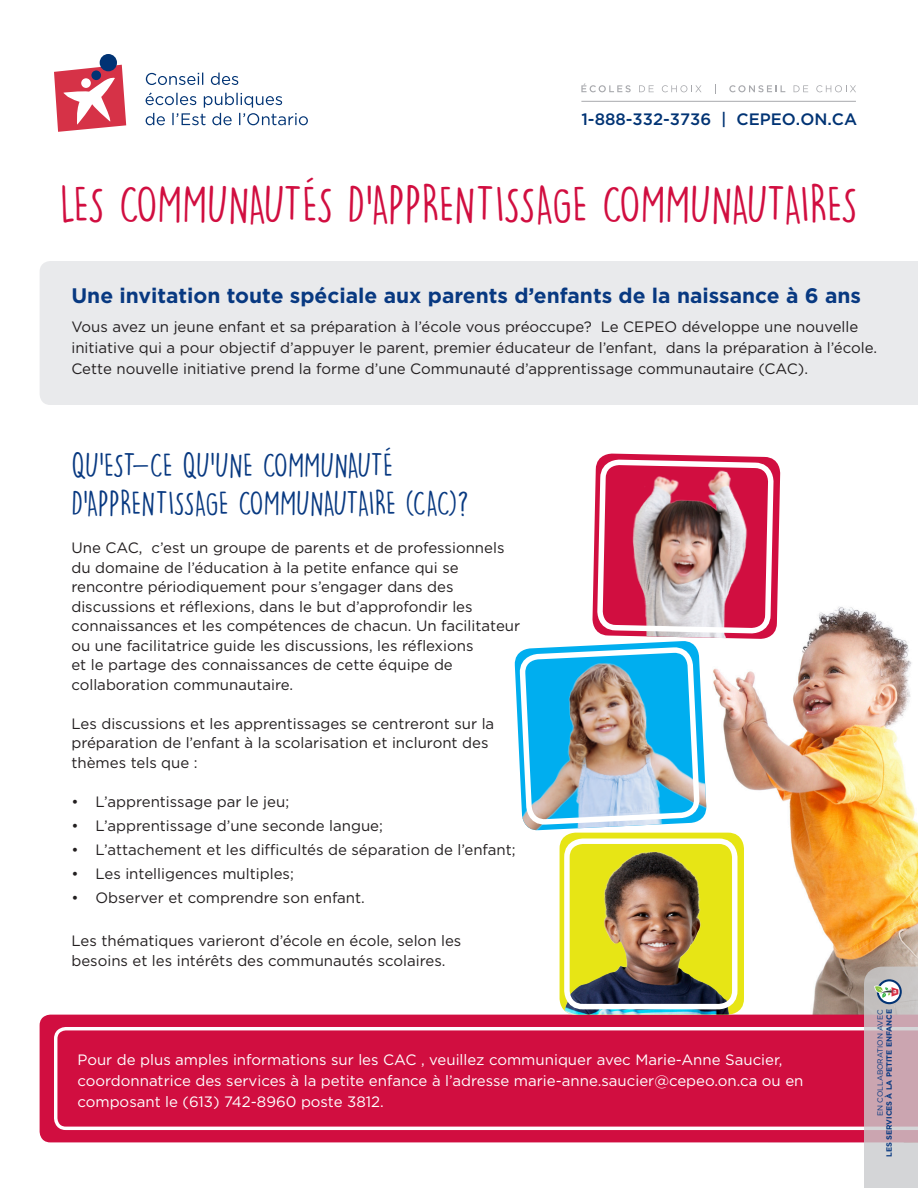
<style>
.page{position:relative;width:918px;height:1188px;background:#fff}
.page>*{position:absolute;margin:0;border:0;box-sizing:border-box;transform-origin:0 0}
.t1{font:48px "DK Lemon Yellow Sun";letter-spacing:-.02em;color:#d10e40}
.t2{font:31.5px/37.8px "DK Lemon Yellow Sun";letter-spacing:-.015em;color:#083981}
.t3{font:700 21px "Gotham";color:#083981}
.t4{font:500 16.5px "Gotham";color:#013374}
.t5{font:15px/19.5px "Gotham";color:#231f20}
.t6{font:15px/21px "Gotham";color:#fff}
.t7{font:700 7.65px/9.1px "Gotham";color:#083981;text-align:right}
.s1{font-weight:400}
</style>
<div class="page">
<img style="left:701px;top:606px;width:217px;height:537px">
<div style="left:40px;top:261px;width:878px;height:144px;background:#e9eaec"></div>
<div style="left:40px;top:1015px;width:824px;height:127px;background:#d10e40"></div>
<svg style="left:54px;top:1027px;width:810px;height:103px;background:#d41f4e"></svg>
<svg style="left:146px;top:93px;width:162px;height:32px"></svg>
<svg style="left:146px;top:73px;width:92px;height:12px"></svg>
<div style="left:100px;top:54px;width:17px;height:17px;background:#013374;border-radius:50%"></div>
<svg style="left:54px;top:65px;width:72px;height:67px"></svg>
<svg style="left:864px;top:967px;width:54px;height:221px;background:#cab5bb"></svg>
<svg style="left:514px;top:639px;width:267px;height:192px"></svg>
<img style="left:776px;top:462px;width:5px;height:177px">
<svg style="left:522px;top:507px;width:73px;height:527px"></svg>
<svg style="left:595px;top:88px;width:181px;height:1024px"></svg>
<hr style="left:581px;top:101px;width:275px;height:1px;background:#a8a9ad">
<svg style="left:581px;top:83px;width:50px;height:9px"></svg>
<svg style="left:639px;top:85px;width:15px;height:7px"></svg>
<svg style="left:662px;top:85px;width:40px;height:7px"></svg>
<svg style="left:729px;top:85px;width:56px;height:7px"></svg>
<svg style="left:794px;top:85px;width:14px;height:7px"></svg>
<svg style="left:816px;top:85px;width:40px;height:7px"></svg>
<p class="t4" style="left:581px;top:109px;width:277px">1-888-332-3736 | CEPEO.ON.CA</p>
<p class="t1" style="left:60px;top:175px;width:799px">LES COMMUNAUTÉS D’APPRENTISSAGE COMMUNAUTAIRES</p>
<p class="t3" style="left:71px;top:282px;width:791px">Une invitation toute spéciale aux parents d’enfants de la naissance à 6 ans</p>
<p class="t5" style="left:71px;top:316px;width:807px;line-height:21px">Vous avez un jeune enfant et sa préparation à l’école vous préoccupe? Le CEPEO développe une nouvelle initiative qui a pour objectif d’appuyer le parent, premier éducateur de l’enfant, dans la préparation à l’école.<br>Cette nouvelle initiative prend la forme d’une Communauté d’apprentissage communautaire (CAC).</p>
<p class="t2" style="left:71px;top:446px;width:399px">QU’EST-CE QU’UNE COMMUNAUTÉ<br>D’APPRENTISSAGE COMMUNAUTAIRE (CAC)?</p>
<p class="t5" style="left:71px;top:538px;width:450px">Une CAC, c’est un groupe de parents et de professionnels du domaine de l’éducation à la petite enfance qui se rencontre périodiquement pour s’engager dans des discussions et réflexions, dans le but d’approfondir les connaissances et les compétences de chacun. Un facilitateur ou une facilitatrice guide les discussions, les réflexions<br>et le partage des connaissances de cette équipe de collaboration communautaire.</p>
<p class="t5" style="left:71px;top:713px;width:424px">Les discussions et les apprentissages se centreront sur la préparation de l’enfant à la scolarisation et incluront des thèmes tels que :</p>
<p class="t5" style="left:71px;top:791px;width:219px">• L’apprentissage par le jeu;</p>
<p class="t5" style="left:71px;top:815px;width:313px">• L’apprentissage d’une seconde langue;</p>
<p class="t5" style="left:71px;top:839px;width:446px">• L’attachement et les difficultés de séparation de l’enfant;</p>
<p class="t5" style="left:71px;top:863px;width:224px">• Les intelligences multiples;</p>
<p class="t5" style="left:71px;top:887px;width:295px">• Observer et comprendre son enfant.</p>
<p class="t5" style="left:71px;top:931px;width:391px">Les thématiques varieront d’école en école, selon les besoins et les intérêts des communautés scolaires.</p>
<p class="t6" style="left:77px;top:1049px;width:728px">Pour de plus amples informations sur les CAC , veuillez communiquer avec Marie-Anne Saucier, coordonnatrice des services à la petite enfance à l’adresse marie-anne.saucier@cepeo.on.ca ou en composant le (613) 742-8960 poste 3812.</p>
<p class="t7" style="left:875px;top:1157px;width:149px;rotate:-90deg"><span class="s1">EN COLLABORATION AVEC<br></span>LES SERVICES À LA PETITE ENFANCE</p>
</div>
